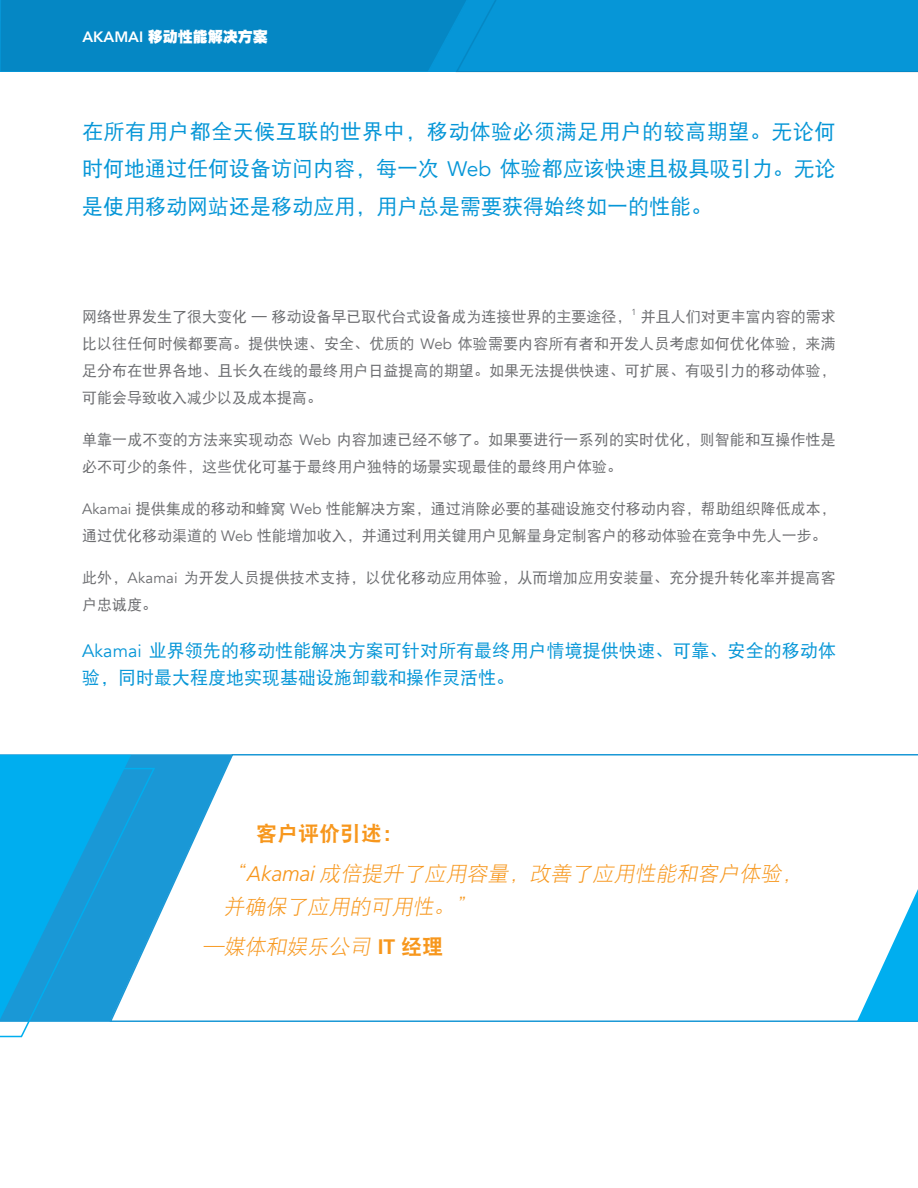
<style>
.page{position:relative;width:918px;height:1188px;background:#fff}
.page>*{position:absolute;margin:0;border:0;box-sizing:border-box;transform-origin:0 0}
.t1{font:21px/37.5px "DFP Hei W5";color:#0696d7;text-align:justify}
.t2{font:italic 21px/33px "DFP Hei W3";color:#f7971d}
.t3{font:21px "DFP Hei W9";color:#f7971d}
.t4{font:18px/27px "DFP Hei W5";letter-spacing:.005em;color:#0696d7}
.t5{font:15px/27px "DFP Hei W5";color:#6c6d70}
.t6{font:15px "DFP Hei W12";color:#fff}
.t7{font:8.7px "Avenir";color:#6c6d70}
.s1{font-family:"Avenir";font-weight:800}
.s2{font-family:"Avenir"}
.s3{font-family:"Frutiger";font-weight:300}
.s4{font-style:normal}
.s5{font-family:"Frutiger";font-weight:700;font-style:normal}
.s6{font-family:"DFP Hei W9";font-style:normal}
</style>
<div class="page">
<svg style="left:0;top:0;width:918px;height:73px;background:#0890ce"></svg>
<svg style="left:232px;top:754px;width:686px;height:268px"></svg>
<svg style="left:0;top:754px;width:232px;height:268px"></svg>
<svg style="left:0;top:755px;width:156px;height:283px;background:#27abe4"></svg>
<svg style="left:857px;top:889px;width:61px;height:133px"></svg>
<p class="t6" style="left:82px;top:29px;width:187px"><span class="s1">AKAMAI</span> 移动性能解决方案</p>
<h1 class="t1" style="left:82px;top:112px;width:755px">在所有用户都全天候互联的世界中，移动体验必须满足用户的较高期望。无论何时何地通过任何设备访问内容，每一次 <span class="s2">Web</span> 体验都应该快速且极具吸引力。无论是使用移动网站还是移动应用，用户总是需要获得始终如一的性能。</h1>
<p class="t5" style="left:82px;top:303px;width:551px">网络世界发生了很大变化 — 移动设备早已取代台式设备成为连接世界的主要途径，</p>
<p class="t7" style="left:631px;top:306px;width:6px">1</p>
<p class="t5" style="left:82px;top:303px;width:755px;text-align:justify;text-indent:559px">并且人们对更丰富内容的需求比以往任何时候都要高。提供快速、安全、优质的 <span class="s2">Web</span> 体验需要内容所有者和开发人员考虑如何优化体验，来满足分布在世界各地、且长久在线的最终用户日益提高的期望。如果无法提供快速、可扩展、有吸引力的移动体验，可能会导致收入减少以及成本提高。</p>
<p class="t5" style="left:82px;top:426px;width:755px">单靠一成不变的方法来实现动态 <span class="s2">Web</span> 内容加速已经不够了。如果要进行一系列的实时优化，则智能和互操作性是必不可少的条件，这些优化可基于最终用户独特的场景实现最佳的最终用户体验。</p>
<p class="t5" style="left:82px;top:495px;width:755px"><span class="s2">Akamai</span> 提供集成的移动和蜂窝 <span class="s2">Web</span> 性能解决方案，通过消除必要的基础设施交付移动内容，帮助组织降低成本，通过优化移动渠道的 <span class="s2">Web</span> 性能增加收入，并通过利用关键用户见解量身定制客户的移动体验在竞争中先人一步。</p>
<p class="t5" style="left:82px;top:564px;width:755px">此外，<span class="s2">Akamai</span> 为开发人员提供技术支持，以优化移动应用体验，从而增加应用安装量、充分提升转化率并提高客户忠诚度。</p>
<p class="t4" style="left:82px;top:637px;width:755px"><span class="s2">Akamai</span> 业界领先的移动性能解决方案可针对所有最终用户情境提供快速、可靠、安全的移动体验，同时最大程度地实现基础设施卸载和操作灵活性。</p>
<h1 class="t3" style="left:256px;top:822px;width:149px">客户评价引述：</h1>
<h1 class="t2" style="left:223px;top:856px;width:584px">“<span class="s3">A ka m a i</span> 成倍提升了应用容量，改善了应用性能和客户体验，并确保了应用的可用性。”</h1>
<h1 class="t2" style="left:204px;top:929px;width:241px"><span class="s4">—</span>媒体和娱乐公司 <span class="s5">I T</span> <span class="s6">经理</span></h1>
</div>
